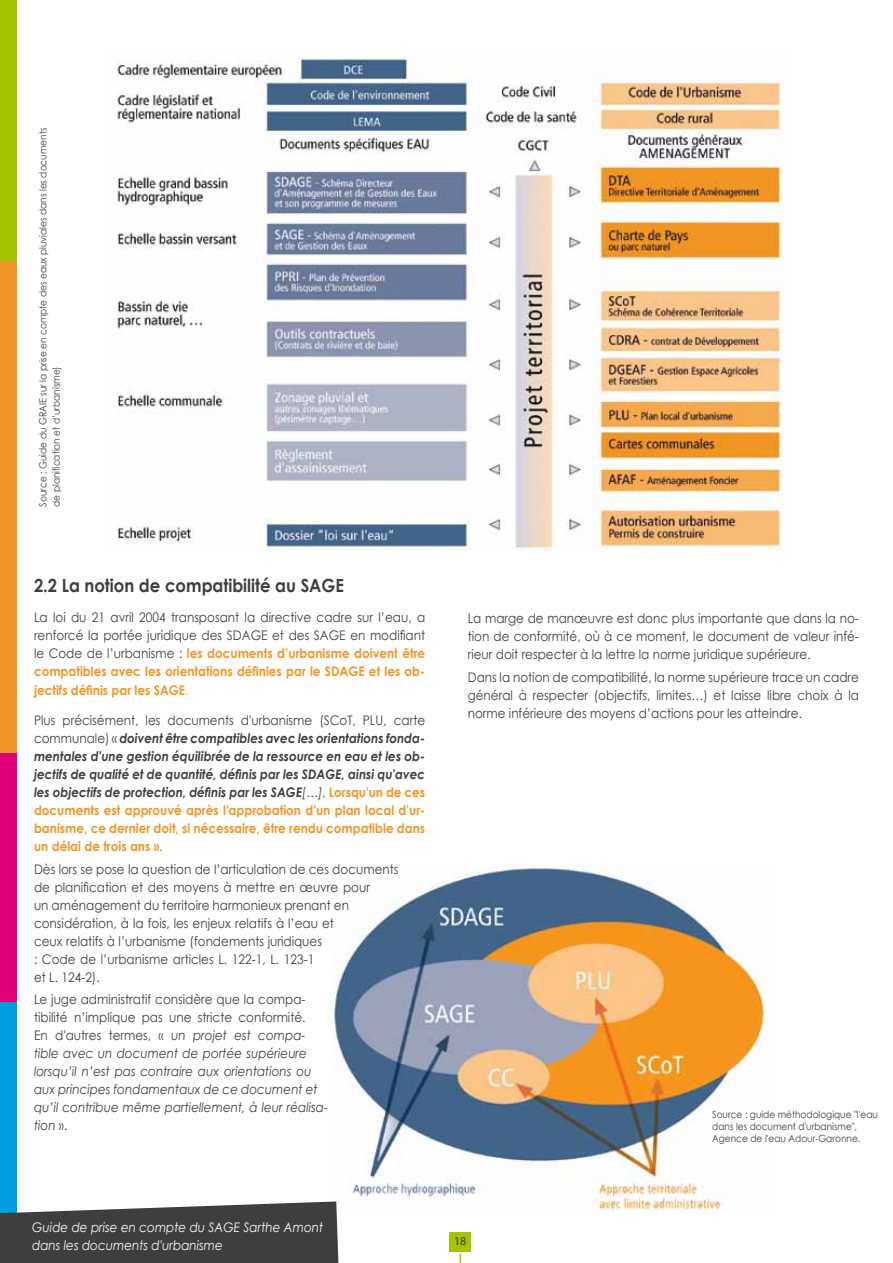
<style>
.page{position:relative;width:893px;height:1263px;background:#fff}
.page>*{position:absolute;margin:0;border:0;box-sizing:border-box;transform-origin:0 0}
.t1{font:700 18.15px "Century Gothic";color:#3e3d40;scale:.91 1}
.t2{font:13.2px/18px "Century Gothic";color:#3e3d40;text-align:justify;scale:.91 1}
.t3{font:italic 700 13.2px/18px "Century Gothic";color:#3e3d40;text-align:justify;scale:.91 1}
.t4{font:italic 13.2px/18px "Century Gothic";color:#3e3d40;scale:.91 1}
.t5{font:italic 13.2px/18px "Century Gothic";color:#fff;scale:.91 1}
.t6{font:12px "Myriad Pro";color:#3e3d40}
.t7{font:9.9px/12px "Century Gothic";color:#3e3d40;scale:.91 1}
.s1{font-weight:700;color:#f39526}
.s2{color:#f39526}
.s3{font-weight:400;font-style:normal}
.s4{font-weight:400}
.s5{font-style:normal;color:#f39526}
.s6{font-style:normal}
</style>
<div class="page">
<img style="left:332px;top:865px;width:433px;height:346px">
<img style="left:117px;top:57px;width:665px;height:492px">
<div style="left:450px;top:1232px;width:21px;height:19px;background:#a4c400"></div>
<div style="left:0;top:999px;width:16px;height:264px;background:#009ee0"></div>
<div style="left:0;top:728px;width:16px;height:273px;background:#e2007a"></div>
<div style="left:0;top:0;width:16px;height:261px;background:#a4c400"></div>
<div style="left:0;top:261px;width:16px;height:492px;background:#f39526"></div>
<svg style="left:0;top:1201px;width:338px;height:62px;background:#4f5053"></svg>
<p class="t7" style="left:36px;top:507px;width:418px;line-height:13.2px;rotate:-90deg">Source : Guide du GRAIE sur la prise en compte des eaux pluviales dans les documents de planification et d’urbanisme)</p>
<h1 class="t1" style="left:34px;top:571px;width:342px">2.2 La notion de compatibilité au SAGE</h1>
<p class="t2" style="left:34px;top:608px;width:431px">La loi du 21 avril 2004 transposant la directive cadre sur l’eau, a renforcé la portée juridique des SDAGE et des SAGE en modifiant le Code de l’urbanisme : <span class="s1">les documents d’urbanisme doivent être compatibles avec les orientations définies par le SDAGE et les ob&shy;jectifs définis par les SAGE</span><span class="s2">.</span></p>
<p class="t3" style="left:34px;top:711px;width:431px"><span class="s3">Plus précisément, les documents d'urbanisme (SCoT, PLU, carte communale) «</span> doivent être compatibles avec les orientations fonda&shy;mentales d'une gestion équilibrée de la ressource en eau et les ob&shy;jectifs de qualité et de quantité, définis par les SDAGE, ainsi qu'avec les objectifs de protection, définis par les SAGE<span class="s4">[…].</span> <span class="s5">Lorsqu'un de ces documents est approuvé après l'approbation d'un plan local d'ur&shy;banisme, ce dernier doit, si nécessaire, être rendu compatible dans un délai de trois ans ».</span></p>
<p class="t2" style="left:34px;top:859px;width:402px;text-align:left">Dès lors se pose la question de l’articulation de ces documents de planification et des moyens à mettre en œuvre pour<br>un aménagement du territoire harmonieux prenant en considération, à la fois, les enjeux relatifs à l’eau et<br>ceux relatifs à l’urbanisme (fondements juridiques<br>: Code de l’urbanisme articles L. 122-1, L. 123-1<br>et L. 124-2).</p>
<p class="t4" style="left:34px;top:990px;width:325px"><span class="s6">Le juge administratif considère que la compa&shy;tibilité n’implique pas une stricte conformité.<br>En d'autres termes, «</span> un projet est compa&shy;tible avec un document de portée supérieure lorsqu’il n’est pas contraire aux orientations ou aux principes fondamentaux de ce document et qu’il contribue même partiellement, à leur réalisa&shy;tion <span class="s6">».</span></p>
<p class="t2" style="left:468px;top:609px;width:431px">La marge de manœuvre est donc plus importante que dans la no&shy;tion de conformité, où à ce moment, le document de valeur infé&shy;rieur doit respecter à la lettre la norme juridique supérieure.</p>
<p class="t2" style="left:468px;top:668px;width:431px">Dans la notion de compatibilité, la norme supérieure trace un cadre général à respecter (objectifs, limites…) et laisse libre choix à la norme inférieure des moyens d’actions pour les atteindre.</p>
<p class="t7" style="left:712px;top:1108px;width:184px">Source : guide méthodologique "l'eau dans les document d'urbanisme",<br>Agence de l'eau Adour-Garonne.</p>
<p class="t5" style="left:32px;top:1217px;width:321px">Guide de prise en compte du SAGE Sarthe Amont dans les documents d'urbanisme</p>
<p class="t6" style="left:454px;top:1233px;width:14px">18</p>
</div>
